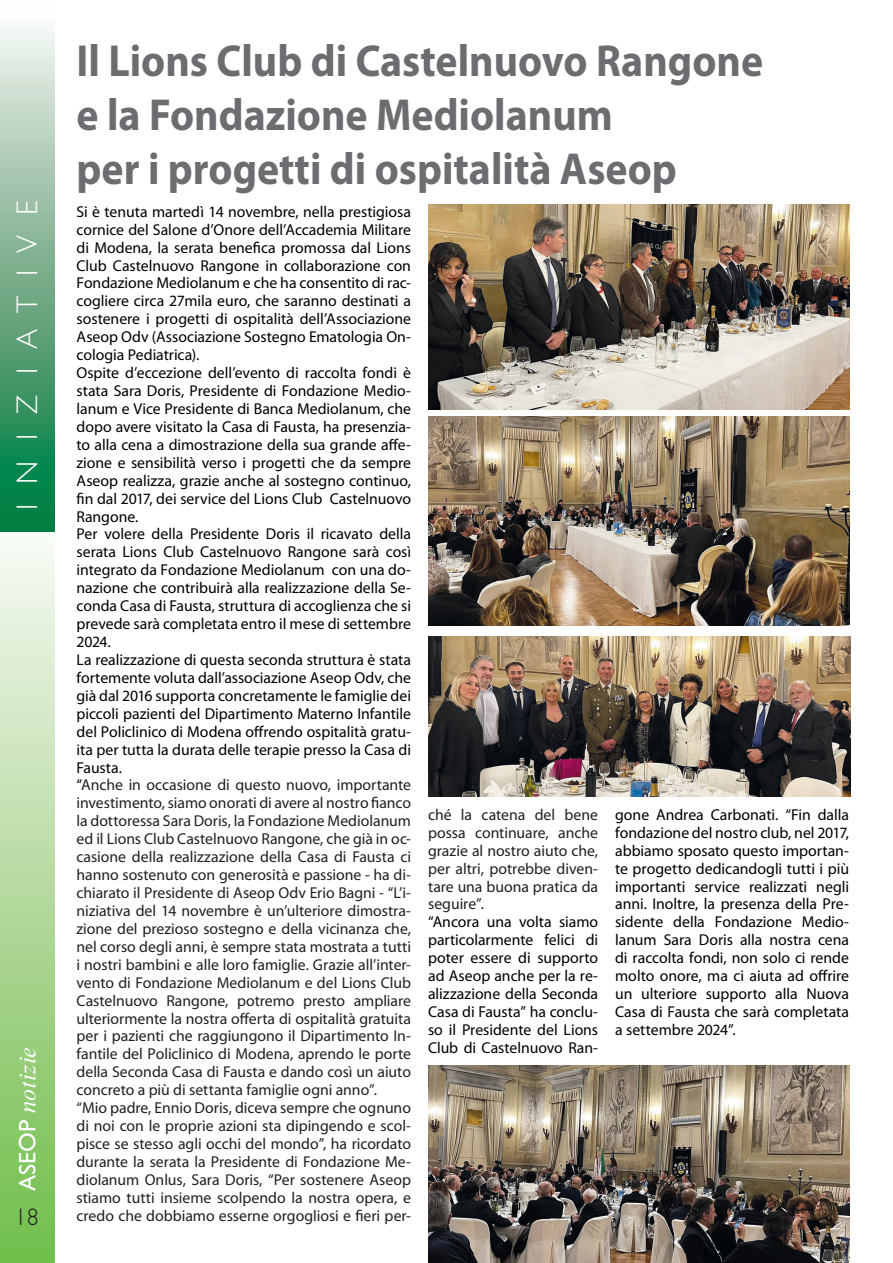
<style>
.page{position:relative;width:893px;height:1263px;background:#fff}
.page>*{position:absolute;margin:0;border:0;box-sizing:border-box;transform-origin:0 0}
.Nessuna_spaziatura{font:700 45px "Myriad Pro";color:#6c6d70;scale:.93 1}
.t1{font:300 30px "Gill Sans Std";letter-spacing:.68em;color:#fff}
.t2{font:italic 24px "Times New Roman MT Std";color:#fff}
.t3{font:300 24px "Gill Sans Std";color:#231f20}
.t4{font:15.75px/17.9px "Myriad Pro";letter-spacing:-.005em;color:#000;text-align:justify}
.t5{font:15.75px/17.9px "Myriad Pro";color:#231f20;text-align:justify}
.s1{font-family:"Gill Sans Std";font-style:normal}
.s2{color:#000}
</style>
<div class="page">
<svg style="left:0;top:531px;width:54px;height:732px;background:#b3da9e"></svg>
<svg style="left:0;top:28px;width:54px;height:503px;background:#74b08e"></svg>
<img style="left:428px;top:1066px;width:421px;height:197px">
<img style="left:428px;top:417px;width:421px;height:209px">
<img style="left:428px;top:636px;width:422px;height:161px">
<img style="left:428px;top:205px;width:421px;height:204px">
<p class="t1" style="left:10px;top:510px;width:311px;rotate:-90deg">INIZIATIVE</p>
<h3 class="t2" style="left:14px;top:1191px;width:145px;rotate:-90deg"><span class="s1">ASEOP</span> notizie</h3>
<h3 class="t3" style="left:15px;top:1204px;width:25px">18</h3>
<p class="Nessuna_spaziatura" style="left:77px;top:36px;width:740px">Il Lions Club di Castelnuovo Rangone</p>
<p class="Nessuna_spaziatura" style="left:77px;top:90px;width:578px">e la Fondazione Mediolanum</p>
<p class="Nessuna_spaziatura" style="left:77px;top:144px;width:647px">per i progetti di ospitalità Aseop</p>
<p class="t4" style="left:77px;top:203px;width:336px">Si è tenuta martedì 14 novembre, nella prestigiosa cornice del Salone d’Onore dell’Accademia Militare di Modena, la serata benefica promossa dal Lions Club Castelnuovo Rangone in collaborazione con Fondazione Mediolanum e che ha consentito di rac&shy;cogliere circa 27mila euro, che saranno destinati a sostenere i progetti di ospitalità dell’Associazione Aseop Odv (Associazione Sostegno Ematologia On&shy;cologia Pediatrica).</p>
<p class="t4" style="left:77px;top:364px;width:336px">Ospite d’eccezione dell’evento di raccolta fondi è stata Sara Doris, Presidente di Fondazione Medio&shy;lanum e Vice Presidente di Banca Mediolanum, che dopo avere visitato la Casa di Fausta, ha presenzia&shy;to alla cena a dimostrazione della sua grande affe&shy;zione e sensibilità verso i progetti che da sempre Aseop realizza, grazie anche al sostegno continuo, fin dal 2017, dei service del Lions Club Castelnuovo Rangone.</p>
<p class="t4" style="left:77px;top:525px;width:336px">Per volere della Presidente Doris il ricavato della serata Lions Club Castelnuovo Rangone sarà così integrato da Fondazione Mediolanum con una do&shy;nazione che contribuirà alla realizzazione della Se&shy;conda Casa di Fausta, struttura di accoglienza che si prevede sarà completata entro il mese di settembre 2024.</p>
<p class="t4" style="left:77px;top:651px;width:336px">La realizzazione di questa seconda struttura è stata fortemente voluta dall’associazione Aseop Odv, che già dal 2016 supporta concretamente le famiglie dei piccoli pazienti del Dipartimento Materno Infantile del Policlinico di Modena offrendo ospitalità gratu&shy;ita per tutta la durata delle terapie presso la Casa di Fausta.</p>
<p class="t5" style="left:77px;top:776px;width:336px"><span class="s2">“</span>Anche in occasione di questo nuovo, importante investimento, siamo onorati di avere al nostro fianco la dottoressa Sara Doris, la Fondazione Mediolanum ed il Lions Club Castelnuovo Rangone, che già in oc&shy;casione della realizzazione della Casa di Fausta ci hanno sostenuto con generosità e passione - ha di&shy;chiarato il Presidente di Aseop Odv Erio Bagni - “L’i&shy;niziativa del 14 novembre è un’ulteriore dimostra&shy;zione del prezioso sostegno e della vicinanza che, nel corso degli anni, è sempre stata mostrata a tutti i nostri bambini e alle loro famiglie. Grazie all’inter&shy;vento di Fondazione Mediolanum e del Lions Club Castelnuovo Rangone, potremo presto ampliare ulteriormente la nostra offerta di ospitalità gratuita per i pazienti che raggiungono il Dipartimento In&shy;fantile del Policlinico di Modena, aprendo le porte della Seconda Casa di Fausta e dando così un aiuto concreto a più di settanta famiglie ogni anno”.</p>
<p class="t5" style="left:77px;top:1099px;width:336px">“Mio padre, Ennio Doris, diceva sempre che ognuno di noi con le proprie azioni sta dipingendo e scol&shy;pisce se stesso agli occhi del mondo”, ha ricordato durante la serata la Presidente di Fondazione Me&shy;diolanum Onlus, Sara Doris, “Per sostenere Aseop stiamo tutti insieme scolpendo la nostra opera, e credo che dobbiamo esserne orgogliosi e fieri per-</p>
<p class="t5" style="left:428px;top:806px;width:172px">ché la catena del bene possa continuare, anche grazie al nostro aiuto che, per altri, potrebbe diven&shy;tare una buona pratica da seguire”.</p>
<p class="t4" style="left:428px;top:913px;width:172px">“Ancora una volta siamo particolarmente felici di poter essere di supporto ad Aseop anche per la re&shy;alizzazione della Seconda Casa di Fausta” ha conclu&shy;so il Presidente del Lions Club di Castelnuovo Ran-</p>
<p class="t4" style="left:615px;top:806px;width:235px">gone Andrea Carbonati. “Fin dalla fondazione del nostro club, nel 2017, abbiamo sposato questo importan&shy;te progetto dedicandogli tutti i più importanti service realizzati negli anni. Inoltre, la presenza della Pre&shy;sidente della Fondazione Medio&shy;lanum Sara Doris alla nostra cena di raccolta fondi, non solo ci rende molto onore, ma ci aiuta ad offrire un ulteriore supporto alla Nuova Casa di Fausta che sarà completata a settembre 2024”.</p>
</div>
